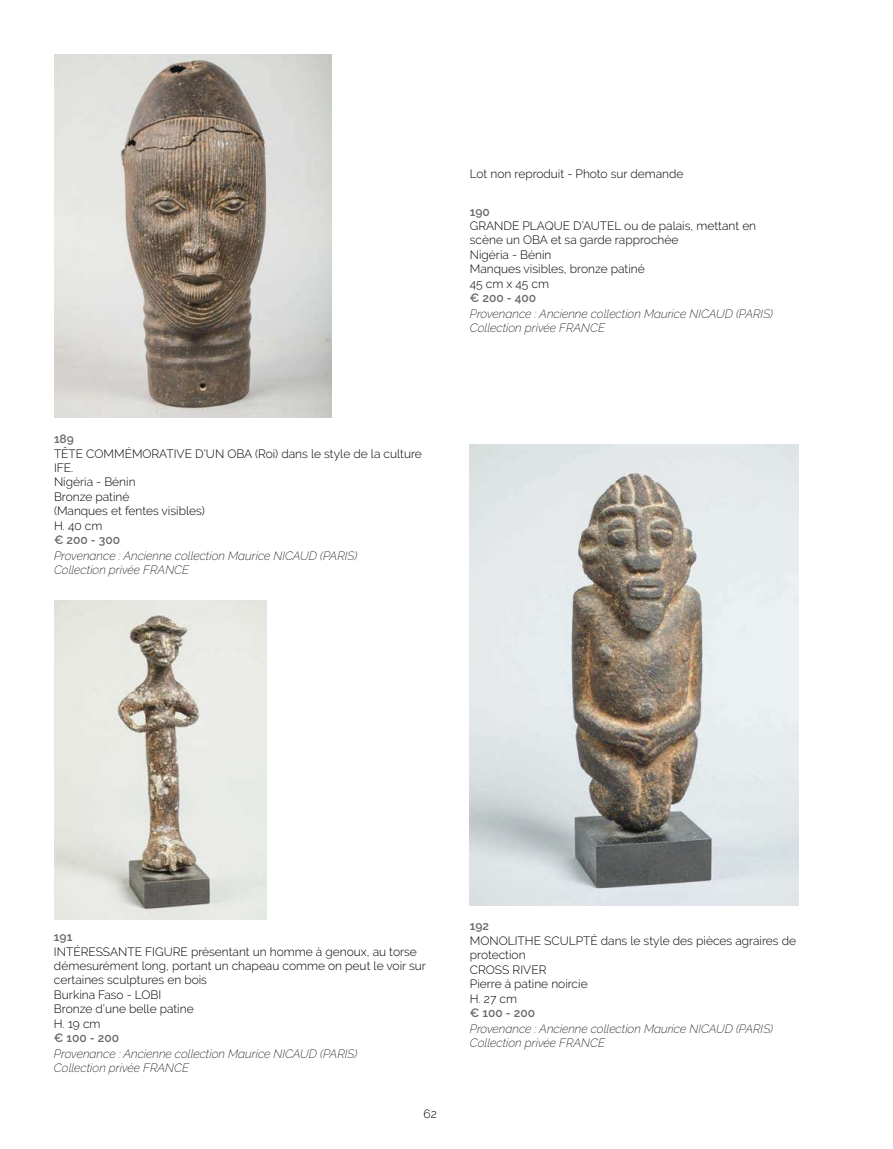
<style>
.page{position:relative;width:893px;height:1149px;background:#fff}
.page>*{position:absolute;margin:0;border:0;box-sizing:border-box;transform-origin:0 0}
.t1{font:300 12px/14.4px "Raleway";color:#000}
.t2{font:italic 200 12px/14.4px "Raleway";color:#000}
.t3{font:600 12px "Raleway";color:#686a6b}
</style>
<div class="page">
<img style="left:54px;top:54px;width:278px;height:363px">
<img style="left:54px;top:600px;width:212px;height:318px">
<img style="left:470px;top:444px;width:329px;height:461px">
<p class="t3" style="left:54px;top:432px;width:21px">189</p>
<p class="t1" style="left:54px;top:446px;width:369px">TÊTE COMMÉMORATIVE D’UN OBA (Roi) dans le style de la culture<br>IFE.<br>Nigéria - Bénin<br>Bronze patiné<br>(Manques et fentes visibles)<br>H. 40 cm</p>
<p class="t3" style="left:54px;top:533px;width:68px">€ 200 - 300</p>
<p class="t2" style="left:54px;top:548px;width:305px">Provenance : Ancienne collection Maurice NICAUD (PARIS)<br>Collection privée FRANCE</p>
<p class="t1" style="left:470px;top:167px;width:215px">Lot non reproduit - Photo sur demande</p>
<p class="t3" style="left:470px;top:204px;width:22px">190</p>
<p class="t1" style="left:470px;top:218px;width:288px">GRANDE PLAQUE D’AUTEL ou de palais, mettant en scène un OBA et sa garde rapprochée<br>Nigéria - Bénin<br>Manques visibles, bronze patiné<br>45 cm x 45 cm</p>
<p class="t3" style="left:470px;top:291px;width:68px">€ 200 - 400</p>
<p class="t2" style="left:470px;top:306px;width:305px">Provenance : Ancienne collection Maurice NICAUD (PARIS)<br>Collection privée FRANCE</p>
<p class="t3" style="left:54px;top:929px;width:20px">191</p>
<p class="t1" style="left:54px;top:943px;width:373px">INTÉRESSANTE FIGURE présentant un homme à genoux, au torse démesurément long, portant un chapeau comme on peut le voir sur certaines sculptures en bois<br>Burkina Faso - LOBI<br>Bronze d’une belle patine<br>H. 19 cm</p>
<p class="t3" style="left:54px;top:1030px;width:67px">€ 100 - 200</p>
<p class="t2" style="left:54px;top:1046px;width:305px">Provenance : Ancienne collection Maurice NICAUD (PARIS)<br>Collection privée FRANCE</p>
<p class="t1" style="left:424px;top:1106px;width:15px">62</p>
<p class="t3" style="left:470px;top:919px;width:21px">192</p>
<p class="t1" style="left:470px;top:933px;width:328px">MONOLITHE SCULPTÉ dans le style des pièces agraires de protection<br>CROSS RIVER<br>Pierre à patine noircie<br>H. 27 cm</p>
<p class="t3" style="left:470px;top:1005px;width:67px">€ 100 - 200</p>
<p class="t2" style="left:470px;top:1021px;width:305px">Provenance : Ancienne collection Maurice NICAUD (PARIS)<br>Collection privée FRANCE</p>
</div>
